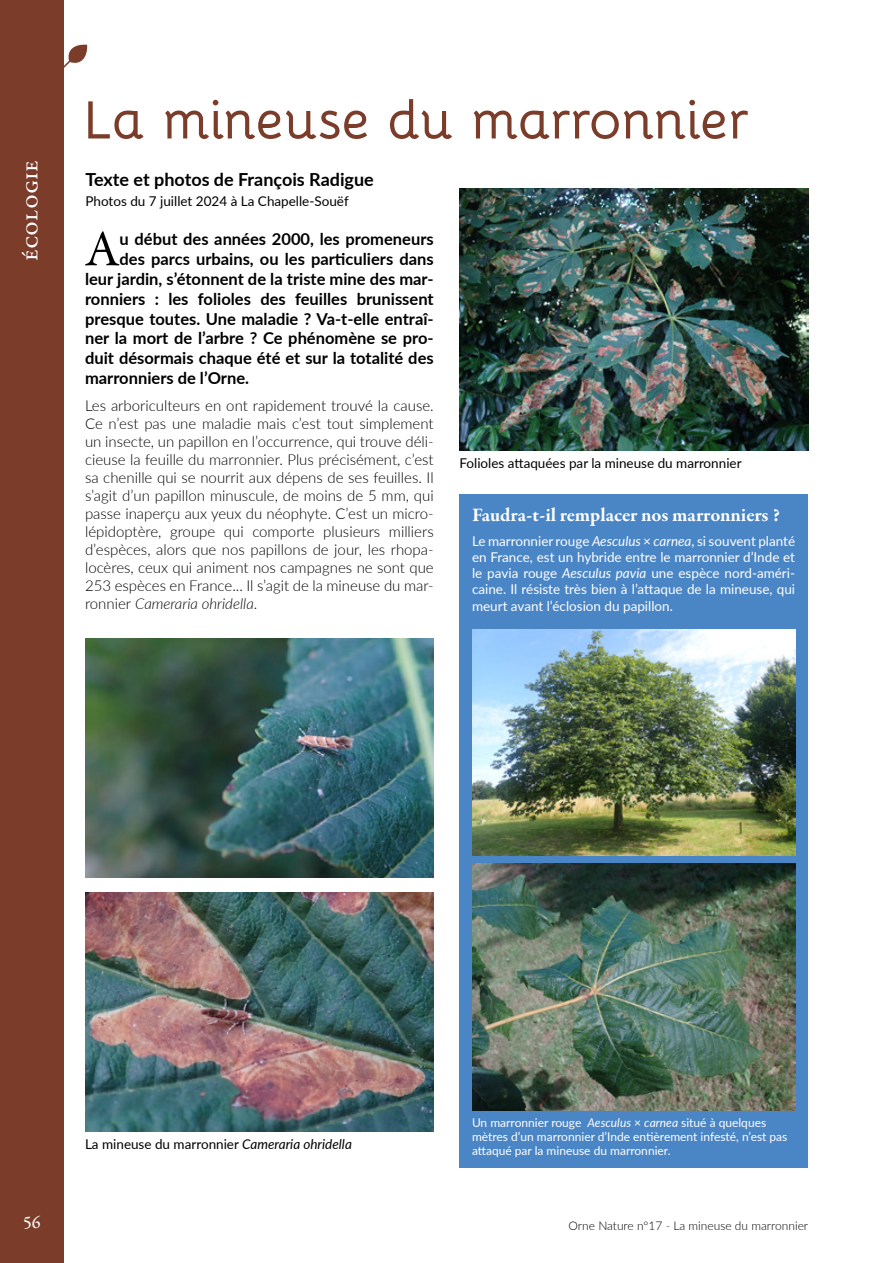
<style>
.page{position:relative;width:893px;height:1263px;background:#fff}
.page>*{position:absolute;margin:0;border:0;box-sizing:border-box;transform-origin:0 0}
.t1{font:700 54px "Bellota";letter-spacing:-.025em;color:#7b3c2a}
.t2{font:51.3px "Garamond Premr Pro";color:#000}
.t3{font:500 24px "Garamond Premr Pro";color:#fff}
.t4{font:700 19.5px "Garamond Premr Pro";letter-spacing:-.005em;color:#fff}
.t5{font:700 18px "Lato";color:#000}
.t6{font:500 18px "Garamond Premr Pro";color:#fff}
.t7{font:700 16.5px "Lato";color:#000}
.t8{font:300 15px/18px "Lato";color:#000;text-align:justify}
.t9{font:13.5px/16.2px "Lato";color:#fff;text-align:justify}
.t10{font:13.5px "Lato";color:#000}
.t11{font:12px/14.4px "Lato";color:#fff}
.t12{font:300 12px "Lato";color:#000}
.s1{font-style:italic}
</style>
<div class="page">
<img style="left:459px;top:189px;width:349px;height:261px">
<img style="left:85px;top:638px;width:349px;height:239px">
<img style="left:85px;top:892px;width:349px;height:239px">
<div style="left:459px;top:494px;width:349px;height:673px;background:#4a85c5"></div>
<img style="left:472px;top:630px;width:323px;height:225px">
<img style="left:472px;top:864px;width:323px;height:246px">
<svg style="left:64px;top:44px;width:24px;height:24px"></svg>
<div style="left:0;top:0;width:64px;height:1263px;background:#7b3c2a"></div>
<h3 class="t3" style="left:16px;top:261px;width:102px;rotate:-90deg">écologie</h3>
<h1 class="t1" style="left:85px;top:77px;width:665px">La mineuse du marronnier</h1>
<p class="t5" style="left:85px;top:166px;width:290px">Texte et photos de François Radigue</p>
<p class="t10" style="left:85px;top:192px;width:265px">Photos du 7 juillet 2024 à La Chapelle-Souëf</p>
<h2 class="t2" style="left:85px;top:218px;width:36px">A</h2>
<p class="t7" style="left:120px;top:227px;width:316px">u début des années 2000, les promeneurs</p>
<p class="t7" style="left:120px;top:247px;width:316px">des parcs urbains, ou les particuliers dans</p>
<p class="t7" style="left:85px;top:267px;width:350px">leur jardin, s’étonnent de la triste mine des mar-</p>
<p class="t7" style="left:85px;top:287px;width:350px">ronniers : les folioles des feuilles brunissent</p>
<p class="t7" style="left:85px;top:306px;width:350px">presque toutes. Une maladie ? Va-t-elle entraî-</p>
<p class="t7" style="left:85px;top:326px;width:350px">ner la mort de l’arbre ? Ce phénomène se pro-</p>
<p class="t7" style="left:85px;top:346px;width:350px">duit désormais chaque été et sur la totalité des</p>
<p class="t7" style="left:85px;top:366px;width:166px">marronniers de l’Orne.</p>
<p class="t8" style="left:85px;top:396px;width:350px">Les arboriculteurs en ont rapidement trouvé la cause.<br>Ce n’est pas une maladie mais c’est tout simplement un insecte, un papillon en l’occurrence, qui trouve déli&shy;cieuse la feuille du marronnier. Plus précisément, c’est sa chenille qui se nourrit aux dépens de ses feuilles. Il s’agit d’un papillon minuscule, de moins de 5 mm, qui passe inaperçu aux yeux du néophyte. C’est un micro&shy;lépidoptère, groupe qui comporte plusieurs milliers d’espèces, alors que nos papillons de jour, les rhopa&shy;locères, ceux qui animent nos campagnes ne sont que 253 espèces en France... Il s’agit de la mineuse du mar&shy;ronnier <span class="s1">Cameraria ohridella</span>.</p>
<p class="t10" style="left:459px;top:453px;width:284px">Folioles attaquées par la mineuse du marronnier</p>
<h3 class="t4" style="left:472px;top:503px;width:309px">Faudra-t-il remplacer nos marronniers ?</h3>
<p class="t9" style="left:472px;top:532px;width:325px">Le marronnier rouge <span class="s1">Aesculus</span> × <span class="s1">carnea</span>, si souvent planté en France, est un hybride entre le marronnier d’Inde et le pavia rouge <span class="s1">Aesculus pavia</span> une espèce nord-améri&shy;caine. Il résiste très bien à l’attaque de la mineuse, qui meurt avant l’éclosion du papillon.</p>
<p class="t6" style="left:23px;top:1211px;width:19px">56</p>
<p class="t10" style="left:85px;top:1134px;width:268px">La mineuse du marronnier <span class="s1">Cameraria ohridella</span></p>
<p class="t11" style="left:472px;top:1114px;width:317px">Un marronnier rouge <span class="s1">Aesculus</span> × <span class="s1">carnea</span> situé à quelques mètres d’un marronnier d’Inde entièrement infesté, n’est pas attaqué par la mineuse du marronnier.</p>
<p class="t12" style="left:569px;top:1217px;width:241px">Orne Nature n°17 - La mineuse du marronnier</p>
</div>
